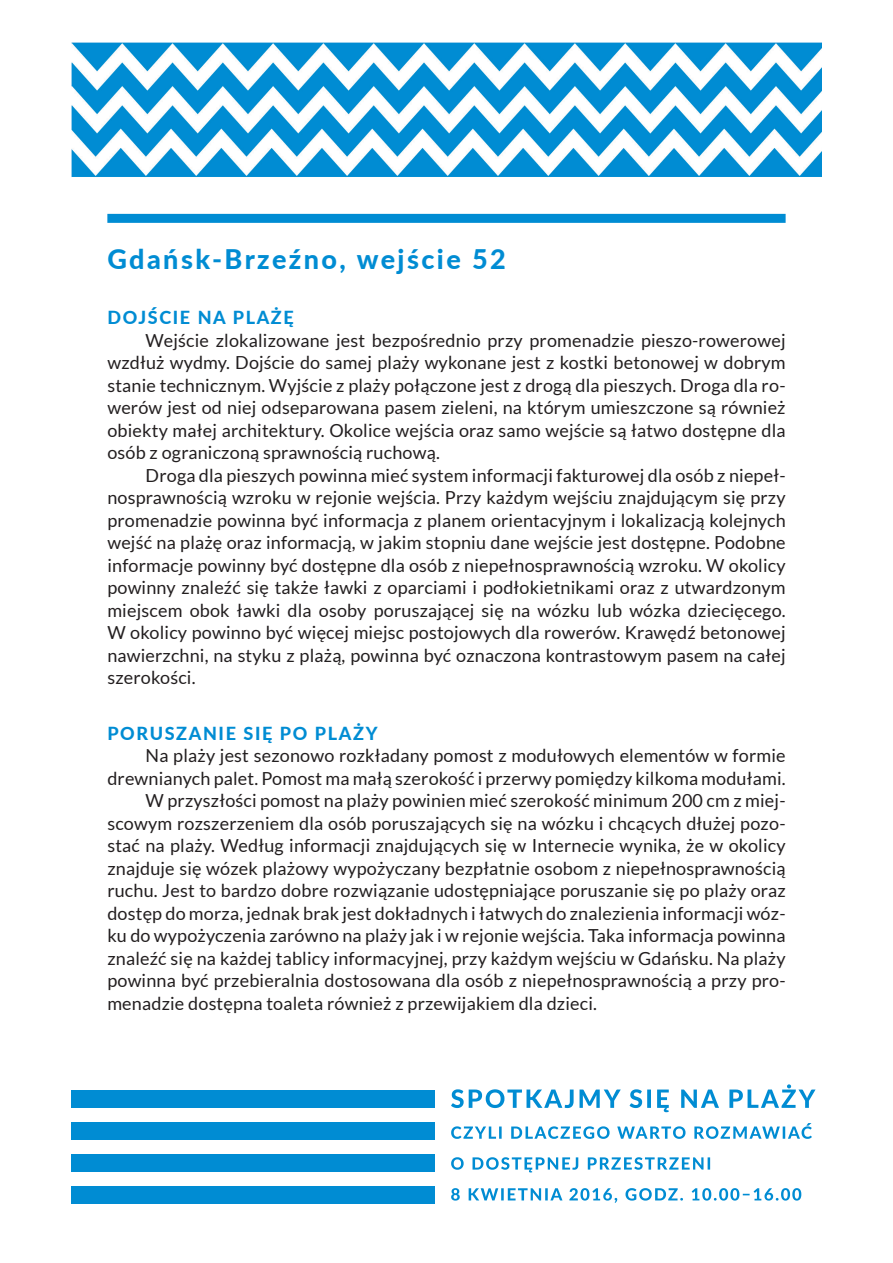
<style>
.page{position:relative;width:893px;height:1263px;background:#fff}
.page>*{position:absolute;margin:0;border:0;box-sizing:border-box;transform-origin:0 0}
.Tytul{font:800 27px "Lato";letter-spacing:.09em;color:#008cd3}
.Tekst_podstawowy{font:18px/22.5px "Lato";letter-spacing:.01em;color:#231f20;text-align:justify}
.Podtytul{font:800 18px "Lato";letter-spacing:.09em;color:#008cd3}
</style>
<div class="page">
<img style="left:71px;top:43px;width:751px;height:134px">
<div style="left:71px;top:1090px;width:364px;height:18px;background:#008cd3"></div>
<div style="left:71px;top:1122px;width:364px;height:18px;background:#008cd3"></div>
<div style="left:71px;top:1154px;width:364px;height:18px;background:#008cd3"></div>
<div style="left:71px;top:1186px;width:364px;height:17px;background:#008cd3"></div>
<svg style="left:451px;top:1188px;width:350px;height:15px"></svg>
<svg style="left:451px;top:1157px;width:259px;height:15px"></svg>
<svg style="left:451px;top:1123px;width:361px;height:16px"></svg>
<svg style="left:451px;top:1084px;width:364px;height:28px"></svg>
<div style="left:107px;top:214px;width:679px;height:9px;background:#008cd3"></div>
<p class="Tytul" style="left:107px;top:239px;width:400px">Gdańsk-Brzeźno, wejście 52</p>
<p class="Podtytul" style="left:107px;top:304px;width:188px">DOJŚCIE NA PLAŻĘ</p>
<p class="Tekst_podstawowy" style="left:107px;top:329px;width:680px;text-indent:38px">Wejście zlokalizowane jest bezpośrednio przy promenadzie pieszo-rowerowej wzdłuż wydmy. Dojście do samej plaży wykonane jest z kostki betonowej w dobrym stanie technicznym. Wyjście z plaży połączone jest z drogą dla pieszych. Droga dla ro&shy;werów jest od niej odseparowana pasem zieleni, na którym umieszczone są również obiekty małej architektury. Okolice wejścia oraz samo wejście są łatwo dostępne dla osób z ograniczoną sprawnością ruchową.</p>
<p class="Tekst_podstawowy" style="left:107px;top:464px;width:680px;text-indent:38px">Droga dla pieszych powinna mieć system informacji fakturowej dla osób z niepeł&shy;nosprawnością wzroku w rejonie wejścia. Przy każdym wejściu znajdującym się przy promenadzie powinna być informacja z planem orientacyjnym i lokalizacją kolejnych wejść na plażę oraz informacją, w jakim stopniu dane wejście jest dostępne. Podobne informacje powinny być dostępne dla osób z niepełnosprawnością wzroku. W okolicy powinny znaleźć się także ławki z oparciami i podłokietnikami oraz z utwardzonym miejscem obok ławki dla osoby poruszającej się na wózku lub wózka dziecięcego.<br>W okolicy powinno być więcej miejsc postojowych dla rowerów. Krawędź betonowej nawierzchni, na styku z plażą, powinna być oznaczona kontrastowym pasem na całej szerokości.</p>
<p class="Podtytul" style="left:107px;top:720px;width:272px">PORUSZANIE SIĘ PO PLAŻY</p>
<p class="Tekst_podstawowy" style="left:107px;top:744px;width:680px;text-align:right">Na plaży jest sezonowo rozkładany pomost z modułowych elementów w formie drewnianych palet. Pomost ma małą szerokość i przerwy pomiędzy kilkoma modułami.</p>
<p class="Tekst_podstawowy" style="left:107px;top:789px;width:680px;text-indent:38px">W przyszłości pomost na plaży powinien mieć szerokość minimum 200 cm z miej&shy;scowym rozszerzeniem dla osób poruszających się na wózku i chcących dłużej pozo&shy;stać na plaży. Według informacji znajdujących się w Internecie wynika, że w okolicy znajduje się wózek plażowy wypożyczany bezpłatnie osobom z niepełnosprawnością ruchu. Jest to bardzo dobre rozwiązanie udostępniające poruszanie się po plaży oraz dostęp do morza, jednak brak jest dokładnych i łatwych do znalezienia informacji wóz&shy;ku do wypożyczenia zarówno na plaży jak i w rejonie wejścia. Taka informacja powinna znaleźć się na każdej tablicy informacyjnej, przy każdym wejściu w Gdańsku. Na plaży powinna być przebieralnia dostosowana dla osób z niepełnosprawnością a przy pro&shy;menadzie dostępna toaleta również z przewijakiem dla dzieci.</p>
</div>
